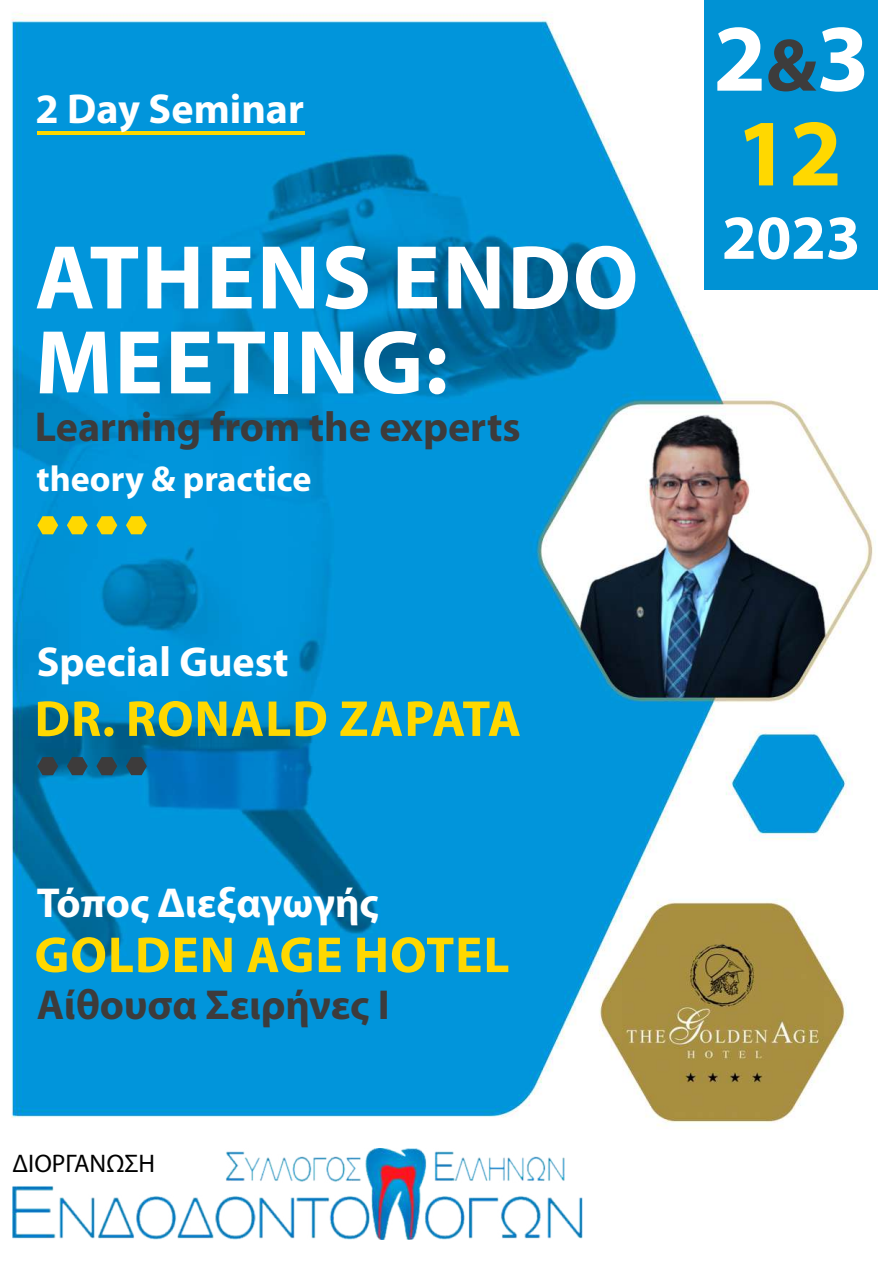
<style>
.page{position:relative;width:893px;height:1263px;background:#fff}
.page>*{position:absolute;margin:0;border:0;box-sizing:border-box;transform-origin:0 0}
.t1{font:700 96px "Myriad Pro";color:#fff}
.t2{font:700 96px "Myriad Pro";color:#ffd800}
.t3{font:700 91.5px/84.9px "Myriad Pro";letter-spacing:.02em;color:#fff}
.t4{font:700 63px "Myriad Pro";color:#fff}
.t5{font:700 51px "Myriad Pro";letter-spacing:.02em;color:#ffd800}
.t6{font:700 42px "Myriad Pro";color:#3d3b3b}
.t7{font:700 42px "Myriad Pro";color:#fff}
.t8{font:700 36px "Myriad Pro";color:#fff}
.t9{font:25.5px "Myriad Pro";color:#000}
.s1{font-size:75px;color:#3d3c3c}
</style>
<div class="page">
<img style="left:11px;top:13px;width:867px;height:1227px">
<img style="left:13px;top:1148px;width:570px;height:91px">
<div style="left:704px;top:0;width:174px;height:289px;background:#0092d4"></div>
<svg style="left:37px;top:757px;width:110px;height:18px;background:#224f64"></svg>
<svg style="left:37px;top:516px;width:110px;height:18px;background:#90b95d"></svg>
<hr style="left:37px;top:132px;width:268px;height:3px;background:#ffd800">
<p class="t7" style="left:35px;top:85px;width:270px">2 Day Seminar</p>
<h2 class="t3" style="left:35px;top:236px;width:605px">ATHENS ENDO<br>MEETING:</h2>
<p class="t6" style="left:35px;top:403px;width:487px">Learning from the experts</p>
<p class="t8" style="left:37px;top:459px;width:276px">theory &amp; practice</p>
<p class="t7" style="left:37px;top:638px;width:253px">Special Guest</p>
<p class="t5" style="left:35px;top:690px;width:488px">DR. RONALD ZAPATA</p>
<p class="t7" style="left:37px;top:879px;width:344px">Τόπος Διεξαγωγής</p>
<p class="t5" style="left:35px;top:926px;width:476px">GOLDEN AGE HOTEL</p>
<p class="t6" style="left:37px;top:981px;width:354px">Αίθουσα Σειρήνες Ι</p>
<p class="t9" style="left:12px;top:1148px;width:144px">ΔΙΟΡΓΑΝΩΣΗ</p>
<h1 class="t1" style="left:713px;top:5px;width:158px">2<span class="s1">&amp;</span>3</h1>
<h1 class="t2" style="left:736px;top:99px;width:108px">12</h1>
<h3 class="t4" style="left:722px;top:202px;width:140px">2023</h3>
</div>
